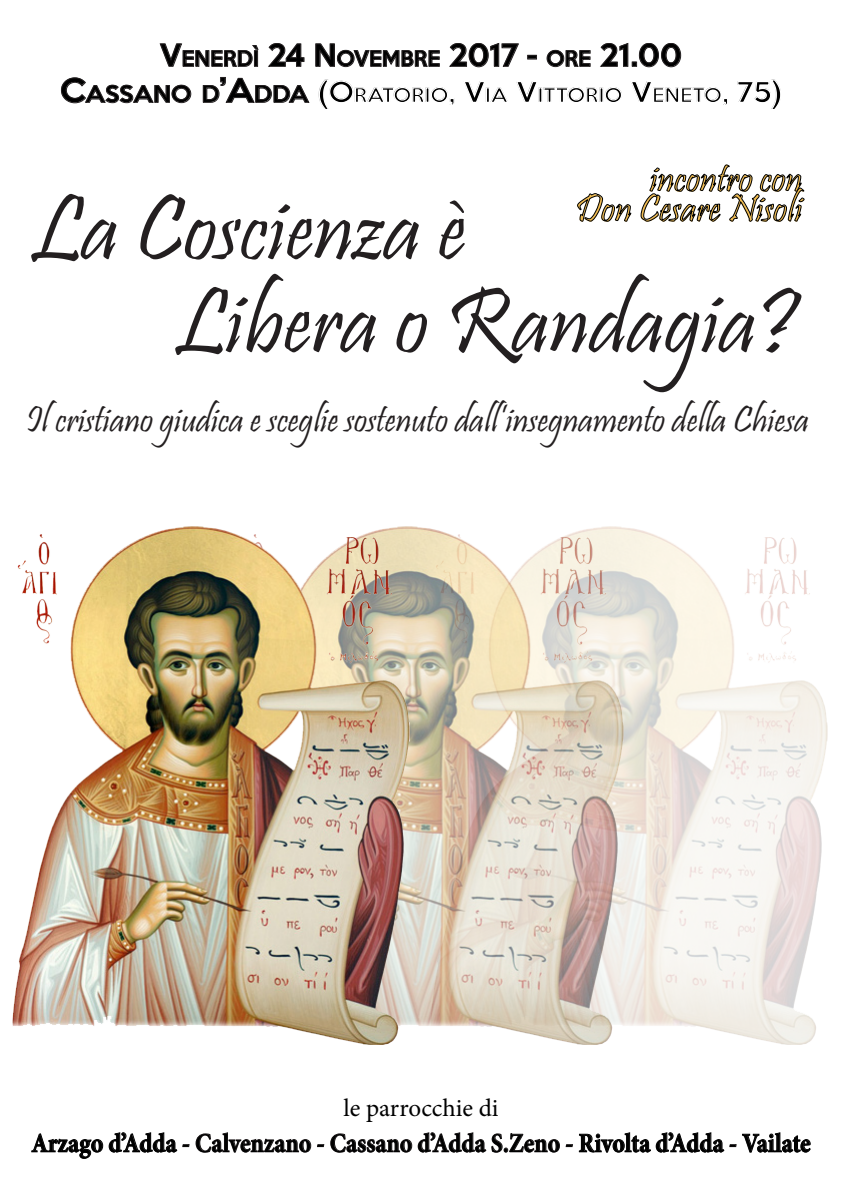
<style>
.page{position:relative;width:842px;height:1191px;background:#fff}
.page>*{position:absolute;margin:0;border:0;box-sizing:border-box;transform-origin:0 0}
.t1{font:95px "Pristina";color:#231f20}
.t2{font:40px "Pristina";color:#f1bc50}
.t3{font:38px "Pristina";color:#231f20}
.t4{font:700 27px "Minion Pro";color:#000;scale:.88 1}
.t5{font:25px "Minion Pro";color:#000}
.t6{font:500 19.6px "Keep Calm";color:#000}
.t7{font:500 18.2px "Keep Calm";color:#000;scale:1.05 1}
.s1{font-size:28px}
.s2{font-size:30px}
.s3{font-size:21px}
.s4{font-size:26px}
</style>
<div class="page">
<svg style="left:160px;top:43px;width:99px;height:24px"></svg>
<svg style="left:268px;top:43px;width:36px;height:24px"></svg>
<svg style="left:315px;top:43px;width:125px;height:24px"></svg>
<svg style="left:449px;top:43px;width:70px;height:24px"></svg>
<div style="left:527px;top:55px;width:10px;height:4px;border:1px solid #231f20"></div>
<svg style="left:547px;top:50px;width:44px;height:17px"></svg>
<svg style="left:600px;top:43px;width:81px;height:24px"></svg>
<svg style="left:61px;top:77px;width:130px;height:26px"></svg>
<svg style="left:203px;top:77px;width:106px;height:26px"></svg>
<svg style="left:31px;top:1132px;width:280px;height:27px"></svg>
<svg style="left:317px;top:1132px;width:256px;height:21px"></svg>
<svg style="left:579px;top:1132px;width:232px;height:21px"></svg>
<svg style="left:577px;top:193px;width:54px;height:29px"></svg>
<svg style="left:641px;top:164px;width:164px;height:58px"></svg>
<img style="left:650px;top:533px;width:178px;height:512px">
<img style="left:437px;top:526px;width:213px;height:519px">
<img style="left:12px;top:526px;width:425px;height:519px">
<p class="t6" style="left:160px;top:42px;width:524px"><span class="s1">V</span>ENERDÌ <span class="s1">24 N</span> OVEMBRE <span class="s1">2017 -</span> ORE <span class="s1">21.00</span></p>
<p class="t7" style="left:60px;top:79px;width:689px"><span class="s2">C</span><span class="s3">ASSANO D</span><span class="s2">’A</span><span class="s3">DDA</span> <span class="s4">(O</span>RATORIO<span class="s4">, V</span>IA <span class="s4">V</span>ITTORIO <span class="s4">V</span>ENETO<span class="s4">, 75)</span></p>
<p class="t2" style="left:650px;top:156px;width:154px">incontro con</p>
<p class="t2" style="left:575px;top:186px;width:228px">Don Cesare Nisoli</p>
<p class="t1" style="left:31px;top:176px;width:436px">La Coscienza è</p>
<p class="t1" style="left:175px;top:269px;width:627px">Libera o Randagia?</p>
<p class="t3" style="left:26px;top:398px;width:784px">Il cristiano giudica e sceglie sostenuto dall’insegnamento della Chiesa</p>
<p class="t5" style="left:343px;top:1091px;width:157px">le parrocchie di</p>
<p class="t4" style="left:31px;top:1124px;width:887px">Arzago d’Adda - Calvenzano - Cassano d’Adda S.Zeno - Rivolta d’Adda - Vailate</p>
</div>
